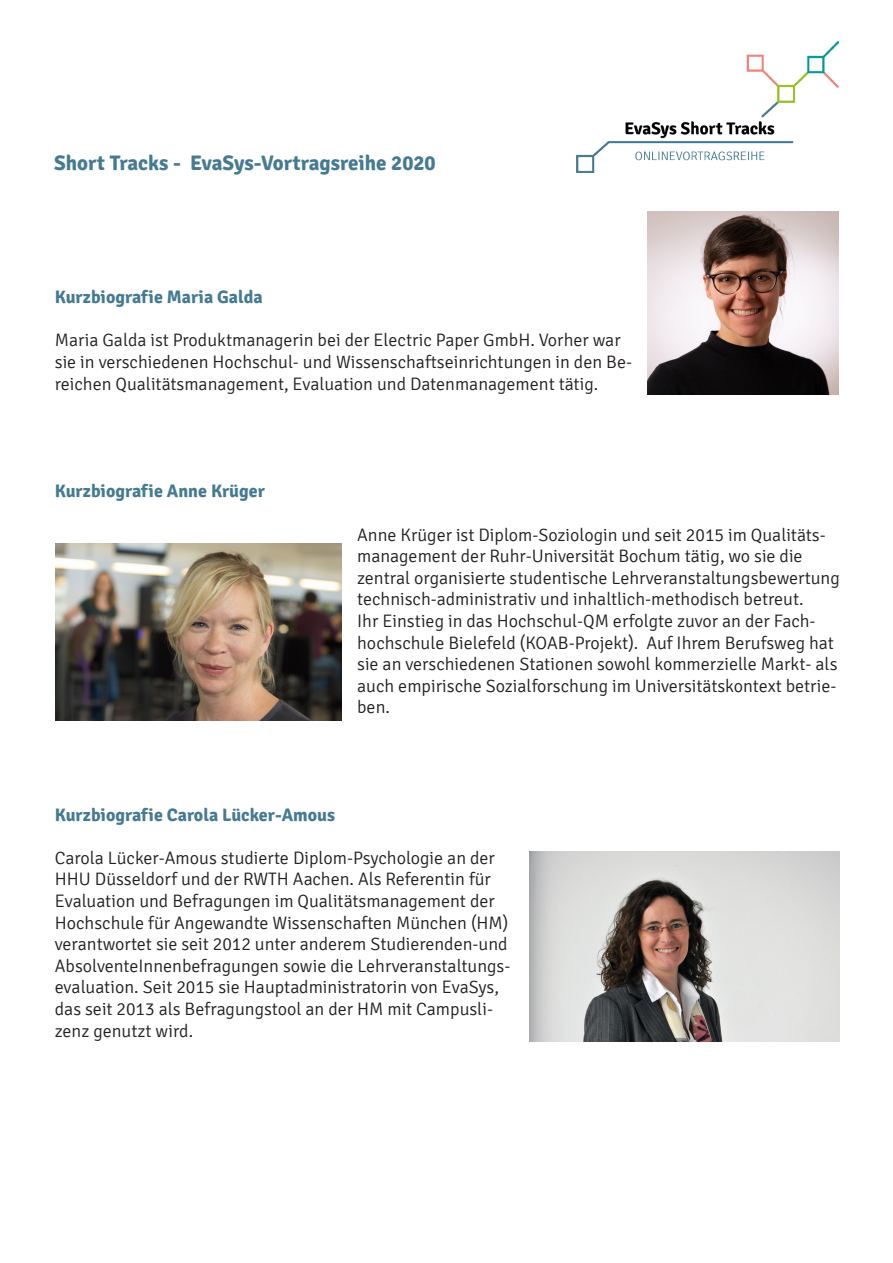
<style>
.page{position:relative;width:893px;height:1263px;background:#fff}
.page>*{position:absolute;margin:0;border:0;box-sizing:border-box;transform-origin:0 0}
.t1{font:700 21px "Signika";color:#457a92}
.t2{font:300 18px/21.6px "Signika";color:#231f20}
.t3{font:700 18px "Signika";color:#457a92}
</style>
<div class="page">
<img style="left:56px;top:544px;width:286px;height:176px">
<img style="left:576px;top:41px;width:263px;height:131px">
<img style="left:530px;top:851px;width:310px;height:190px">
<img style="left:648px;top:212px;width:191px;height:183px">
<p class="t1" style="left:54px;top:150px;width:383px">Short Tracks - EvaSys-Vortragsreihe 2020</p>
<p class="t3" style="left:55px;top:286px;width:209px">Kurzbiografie Maria Galda</p>
<p class="t2" style="left:55px;top:330px;width:579px">Maria Galda ist Produktmanagerin bei der Electric Paper GmbH. Vorher war sie in verschiedenen Hochschul- und Wissenschaftseinrichtungen in den Be&shy;reichen Qualitätsmanagement, Evaluation und Datenmanagement tätig.</p>
<p class="t3" style="left:55px;top:480px;width:212px">Kurzbiografie Anne Krüger</p>
<p class="t2" style="left:357px;top:524px;width:484px">Anne Krüger ist Diplom-Soziologin und seit 2015 im Qualitäts&shy;management der Ruhr-Universität Bochum tätig, wo sie die zentral organisierte studentische Lehrveranstaltungsbewertung technisch-administrativ und inhaltlich-methodisch betreut.</p>
<p class="t2" style="left:357px;top:610px;width:482px">Ihr Einstieg in das Hochschul-QM erfolgte zuvor an der Fach&shy;hochschule Bielefeld (KOAB-Projekt). Auf Ihrem Berufsweg hat sie an verschiedenen Stationen sowohl kommerzielle Markt- als auch empirische Sozialforschung im Universitätskontext betrie&shy;ben.</p>
<p class="t3" style="left:55px;top:804px;width:282px">Kurzbiografie Carola Lücker-Amous</p>
<p class="t2" style="left:55px;top:847px;width:457px">Carola Lücker-Amous studierte Diplom-Psychologie an der HHU Düsseldorf und der RWTH Aachen. Als Referentin für Evaluation und Befragungen im Qualitätsmanagement der Hochschule für Angewandte Wissenschaften München (HM) verantwortet sie seit 2012 unter anderem Studierenden-und AbsolventeInnenbefragungen sowie die Lehrveranstaltungs&shy;evaluation. Seit 2015 sie Hauptadministratorin von EvaSys, das seit 2013 als Befragungstool an der HM mit Campusli&shy;zenz genutzt wird.</p>
</div>
